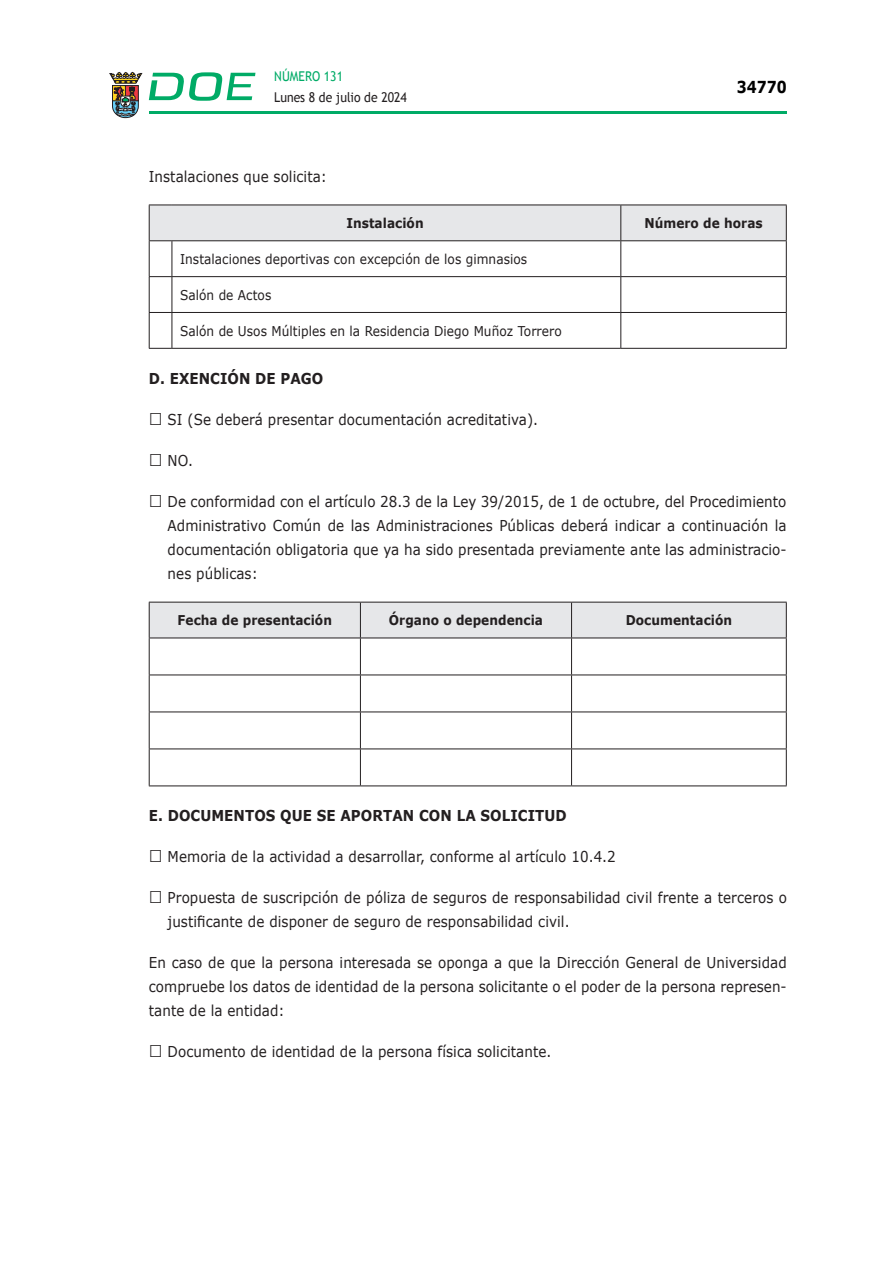
<style>
.page{position:relative;width:893px;height:1263px;background:#fff}
.page>*{position:absolute;margin:0;border:0;box-sizing:border-box;transform-origin:0 0}
.t1{font:700 16.5px "Verdana";color:#000;scale:.85 1}
.CUERPO_DE_TEXTO{font:15px/24px "Verdana";letter-spacing:.005em;color:#231f20;text-align:justify;scale:.9 1}
.CUERPO_DE_TEXTO-2{font:700 15px "Verdana";letter-spacing:.005em;color:#231f20;scale:.9 1}
.CUERPO_DE_TEXTO-3{font:13.5px "Verdana";letter-spacing:.005em;color:#231f20;scale:.9 1}
.TABLATITULO{font:700 13.5px "Verdana";letter-spacing:.005em;color:#231f20;scale:.9 1}
.t2{font:13.5px "Trebuchet MS";color:#231f20;scale:.9 1}
.t3{font:13.5px "Trebuchet MS";color:#00ab67;scale:.9 1}
.s1{font-size:25.5px}
</style>
<div class="page">
<hr style="left:149px;top:111px;width:638px;height:3px;background:#00ab66">
<svg style="left:109px;top:72px;width:33px;height:46px"></svg>
<svg style="left:149px;top:72px;width:106px;height:29px"></svg>
<div style="left:149px;top:205px;width:637px;height:36px;background:#e6e7e9"></div>
<hr style="left:172px;top:240px;width:449px;height:1px;background:#231f20">
<hr style="left:621px;top:240px;width:166px;height:1px;background:#231f20">
<svg style="left:149px;top:276px;width:23px;height:1px"></svg>
<hr style="left:172px;top:276px;width:449px;height:1px;background:#231f20">
<hr style="left:621px;top:276px;width:166px;height:1px;background:#231f20">
<svg style="left:149px;top:312px;width:23px;height:1px"></svg>
<hr style="left:172px;top:312px;width:449px;height:1px;background:#231f20">
<hr style="left:621px;top:312px;width:166px;height:1px;background:#231f20">
<svg style="left:149px;top:348px;width:23px;height:1px"></svg>
<hr style="left:172px;top:348px;width:449px;height:1px;background:#231f20">
<hr style="left:621px;top:348px;width:166px;height:1px;background:#231f20">
<hr style="left:149px;top:205px;width:1px;height:35px;background:#231f20">
<hr style="left:149px;top:241px;width:1px;height:35px;background:#231f20">
<hr style="left:149px;top:277px;width:1px;height:35px;background:#231f20">
<hr style="left:149px;top:313px;width:1px;height:35px;background:#231f20">
<hr style="left:620px;top:205px;width:1px;height:35px;background:#231f20">
<hr style="left:786px;top:205px;width:1px;height:35px;background:#231f20">
<hr style="left:172px;top:241px;width:1px;height:35px;background:#231f20">
<hr style="left:620px;top:241px;width:1px;height:35px;background:#231f20">
<hr style="left:786px;top:241px;width:1px;height:35px;background:#231f20">
<hr style="left:172px;top:277px;width:1px;height:35px;background:#231f20">
<hr style="left:620px;top:277px;width:1px;height:35px;background:#231f20">
<hr style="left:786px;top:277px;width:1px;height:35px;background:#231f20">
<hr style="left:172px;top:313px;width:1px;height:35px;background:#231f20">
<hr style="left:620px;top:313px;width:1px;height:35px;background:#231f20">
<hr style="left:786px;top:313px;width:1px;height:35px;background:#231f20">
<div style="left:150px;top:603px;width:636px;height:35px;background:#e6e7e9"></div>
<hr style="left:149px;top:602px;width:211px;height:1px;background:#231f20">
<hr style="left:360px;top:602px;width:212px;height:1px;background:#231f20">
<hr style="left:572px;top:602px;width:215px;height:1px;background:#231f20">
<hr style="left:149px;top:638px;width:211px;height:1px;background:#231f20">
<hr style="left:360px;top:638px;width:212px;height:1px;background:#231f20">
<hr style="left:572px;top:638px;width:215px;height:1px;background:#231f20">
<hr style="left:149px;top:675px;width:211px;height:1px;background:#231f20">
<hr style="left:360px;top:675px;width:212px;height:1px;background:#231f20">
<hr style="left:572px;top:675px;width:215px;height:1px;background:#231f20">
<hr style="left:149px;top:711px;width:211px;height:1px;background:#231f20">
<hr style="left:360px;top:711px;width:212px;height:1px;background:#231f20">
<hr style="left:572px;top:711px;width:215px;height:1px;background:#231f20">
<hr style="left:149px;top:748px;width:211px;height:1px;background:#231f20">
<hr style="left:360px;top:748px;width:212px;height:1px;background:#231f20">
<hr style="left:572px;top:748px;width:215px;height:1px;background:#231f20">
<hr style="left:149px;top:785px;width:211px;height:1px;background:#231f20">
<hr style="left:360px;top:785px;width:212px;height:1px;background:#231f20">
<hr style="left:572px;top:785px;width:215px;height:1px;background:#231f20">
<hr style="left:149px;top:602px;width:1px;height:36px;background:#231f20">
<hr style="left:149px;top:638px;width:1px;height:37px;background:#231f20">
<hr style="left:149px;top:675px;width:1px;height:36px;background:#231f20">
<hr style="left:149px;top:712px;width:1px;height:36px;background:#231f20">
<hr style="left:149px;top:749px;width:1px;height:36px;background:#231f20">
<hr style="left:360px;top:602px;width:1px;height:36px;background:#231f20">
<hr style="left:571px;top:602px;width:1px;height:36px;background:#231f20">
<hr style="left:786px;top:602px;width:1px;height:36px;background:#231f20">
<hr style="left:360px;top:638px;width:1px;height:37px;background:#231f20">
<hr style="left:571px;top:638px;width:1px;height:37px;background:#231f20">
<hr style="left:786px;top:638px;width:1px;height:37px;background:#231f20">
<hr style="left:360px;top:675px;width:1px;height:36px;background:#231f20">
<hr style="left:571px;top:675px;width:1px;height:36px;background:#231f20">
<hr style="left:786px;top:675px;width:1px;height:36px;background:#231f20">
<hr style="left:360px;top:712px;width:1px;height:36px;background:#231f20">
<hr style="left:571px;top:712px;width:1px;height:36px;background:#231f20">
<hr style="left:786px;top:712px;width:1px;height:36px;background:#231f20">
<hr style="left:360px;top:749px;width:1px;height:36px;background:#231f20">
<hr style="left:571px;top:749px;width:1px;height:36px;background:#231f20">
<hr style="left:786px;top:749px;width:1px;height:36px;background:#231f20">
<p class="t3" style="left:274px;top:68px;width:78px">NÚMERO 131</p>
<p class="t2" style="left:274px;top:89px;width:149px">Lunes 8 de julio de 2024</p>
<p class="CUERPO_DE_TEXTO" style="left:149px;top:164px;width:200px">Instalaciones que solicita:</p>
<p class="t1" style="left:737px;top:76px;width:60px">34770</p>
<p class="TABLATITULO" style="left:346px;top:214px;width:87px">Instalación</p>
<p class="TABLATITULO" style="left:644px;top:214px;width:133px">Número de horas</p>
<p class="CUERPO_DE_TEXTO-3" style="left:180px;top:250px;width:387px">Instalaciones deportivas con excepción de los gimnasios</p>
<p class="CUERPO_DE_TEXTO-3" style="left:180px;top:286px;width:103px">Salón de Actos</p>
<p class="CUERPO_DE_TEXTO-3" style="left:180px;top:322px;width:426px">Salón de Usos Múltiples en la Residencia Diego Muñoz Torrero</p>
<p class="CUERPO_DE_TEXTO-2" style="left:149px;top:368px;width:196px">D. EXENCIÓN DE PAGO</p>
<p class="CUERPO_DE_TEXTO" style="left:149px;top:407px;width:434px"><span class="s1">□</span> SI (Se deberá presentar documentación acreditativa).</p>
<p class="CUERPO_DE_TEXTO" style="left:149px;top:448px;width:51px"><span class="s1">□</span> NO.</p>
<p class="CUERPO_DE_TEXTO" style="left:168px;top:489px;width:689px;text-indent:-19px"><span class="s1">□</span> De conformidad con el artículo 28.3 de la Ley 39/2015, de 1 de octubre, del Procedimiento Administrativo Común de las Administraciones Públicas deberá indicar a continuación la documentación obligatoria que ya ha sido presentada previamente ante las administracio&shy;nes públicas:</p>
<p class="TABLATITULO" style="left:178px;top:611px;width:173px">Fecha de presentación</p>
<p class="TABLATITULO" style="left:389px;top:611px;width:173px">Órgano o dependencia</p>
<p class="TABLATITULO" style="left:626px;top:611px;width:120px">Documentación</p>
<p class="CUERPO_DE_TEXTO-2" style="left:149px;top:806px;width:466px">E. DOCUMENTOS QUE SE APORTAN CON LA SOLICITUD</p>
<p class="CUERPO_DE_TEXTO" style="left:149px;top:845px;width:520px"><span class="s1">□</span> Memoria de la actividad a desarrollar, conforme al artículo 10.4.2</p>
<p class="CUERPO_DE_TEXTO" style="left:168px;top:886px;width:690px;text-indent:-19px"><span class="s1">□</span> Propuesta de suscripción de póliza de seguros de responsabilidad civil frente a terceros o justificante de disponer de seguro de responsabilidad civil.</p>
<p class="CUERPO_DE_TEXTO" style="left:149px;top:951px;width:710px">En caso de que la persona interesada se oponga a que la Dirección General de Universidad compruebe los datos de identidad de la persona solicitante o el poder de la persona represen&shy;tante de la entidad:</p>
<p class="CUERPO_DE_TEXTO" style="left:149px;top:1040px;width:449px"><span class="s1">□</span> Documento de identidad de la persona física solicitante.</p>
</div>
